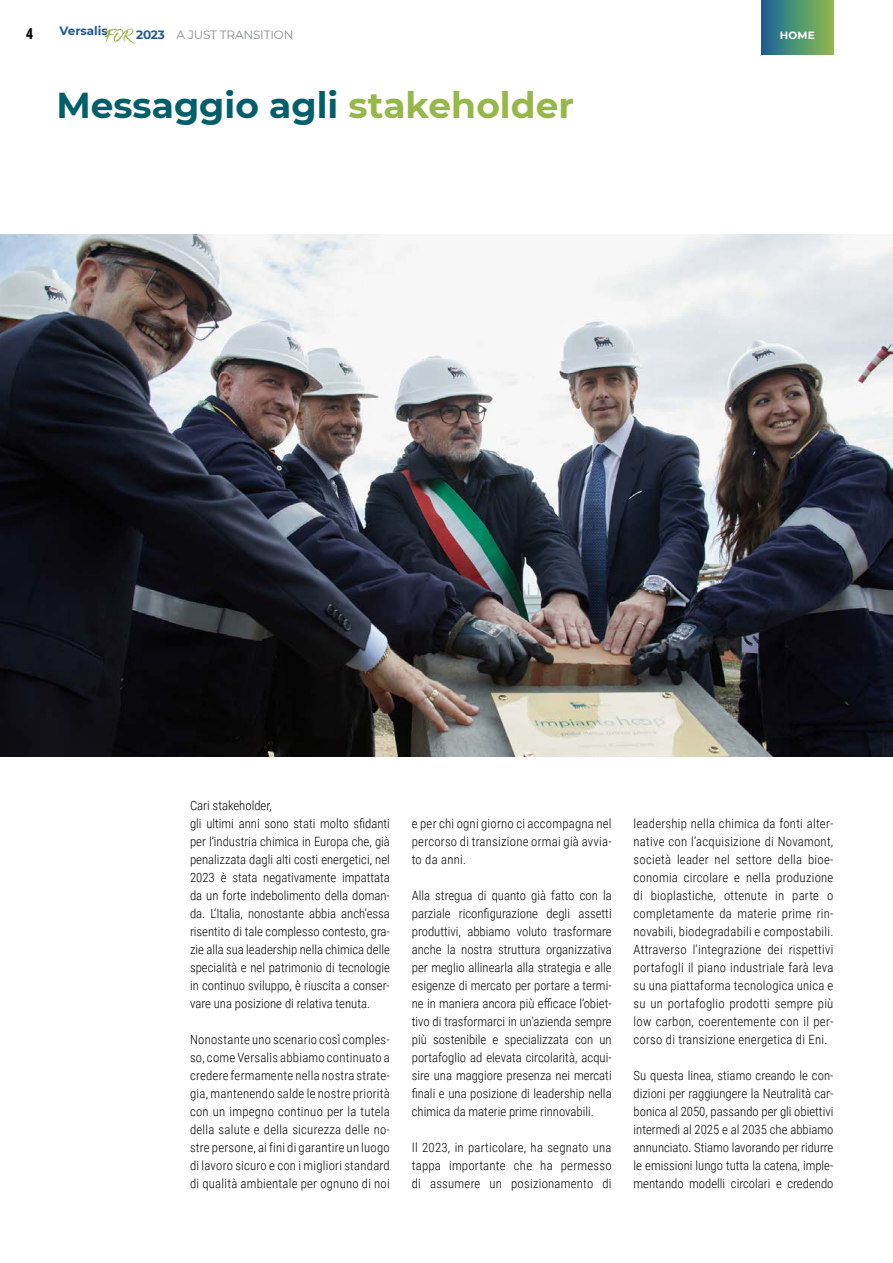
<style>
.page{position:relative;width:893px;height:1263px;background:#fff}
.page>*{position:absolute;margin:0;border:0;box-sizing:border-box;transform-origin:0 0}
.t1{font:700 36px "Montserrat";color:#025f6a}
.t2{font:700 15px "Roboto Condensed";color:#000}
.t3{font:300 12.75px/18px "Roboto Condensed";color:#000;text-align:justify}
.t4{font:12px "Montserrat";letter-spacing:-.015em;color:#8a908f}
.t5{font:700 12px "Montserrat";color:#225a90}
.t6{font:700 10.5px "Montserrat";color:#fff}
.s1{font-weight:700;color:#225a90}
.s2{color:#95b849}
</style>
<div class="page">
<img style="left:0;top:234px;width:893px;height:522px">
<svg style="left:105px;top:28px;width:31px;height:15px"></svg>
<div style="left:761px;top:0;width:72px;height:54px;background:linear-gradient(to right,#176496,#89bd4e)"></div>
<p class="t5" style="left:60px;top:22px;width:50px">Versalis</p>
<p class="t2" style="left:26px;top:23px;width:9px">4</p>
<p class="t4" style="left:136px;top:26px;width:159px"><span class="s1">2023</span> A JUST TRANSITION</p>
<p class="t6" style="left:780px;top:28px;width:37px">HOME</p>
<h1 class="t1" style="left:56px;top:79px;width:519px">Messaggio agli <span class="s2">stakeholder</span></h1>
<p class="t3" style="left:190px;top:796px;width:201px;text-align:left">Cari stakeholder,<br>gli ultimi anni sono stati molto sfidanti per l’industria chimica in Europa che, già penalizzata dagli alti costi energetici, nel 2023 è stata negativamente impattata da un forte indebolimento della doman&shy;da. L’Italia, nonostante abbia anch’essa risentito di tale complesso contesto, gra&shy;zie alla sua leadership nella chimica delle specialità e nel patrimonio di tecnologie in continuo sviluppo, è riuscita a conser&shy;vare una posizione di relativa tenuta.</p>
<p class="t3" style="left:190px;top:1030px;width:201px">Nonostante uno scenario così comples&shy;so, come Versalis abbiamo continuato a credere fermamente nella nostra strate&shy;gia, mantenendo salde le nostre priorità con un impegno continuo per la tutela della salute e della sicurezza delle no&shy;stre persone, ai fini di garantire un luogo di lavoro sicuro e con i migliori standard di qualità ambientale per ognuno di noi</p>
<p class="t3" style="left:412px;top:814px;width:201px">e per chi ogni giorno ci accompagna nel percorso di transizione ormai già avvia&shy;to da anni.</p>
<p class="t3" style="left:412px;top:886px;width:201px">Alla stregua di quanto già fatto con la parziale riconfigurazione degli assetti produttivi, abbiamo voluto trasformare anche la nostra struttura organizzativa per meglio allinearla alla strategia e alle esigenze di mercato per portare a termi&shy;ne in maniera ancora più efficace l’obiet&shy;tivo di trasformarci in un’azienda sempre più sostenibile e specializzata con un portafoglio ad elevata circolarità, acqui&shy;sire una maggiore presenza nei mercati finali e una posizione di leadership nella chimica da materie prime rinnovabili.</p>
<p class="t3" style="left:412px;top:1138px;width:201px">Il 2023, in particolare, ha segnato una tappa importante che ha permesso di assumere un posizionamento di</p>
<p class="t3" style="left:634px;top:814px;width:201px">leadership nella chimica da fonti alter&shy;native con l’acquisizione di Novamont, società leader nel settore della bioe&shy;conomia circolare e nella produzione di bioplastiche, ottenute in parte o completamente da materie prime rin&shy;novabili, biodegradabili e compostabili.<br>Attraverso l’integrazione dei rispettivi portafogli il piano industriale farà leva su una piattaforma tecnologica unica e su un portafoglio prodotti sempre più low carbon, coerentemente con il per&shy;corso di transizione energetica di Eni.</p>
<p class="t3" style="left:634px;top:1066px;width:201px">Su questa linea, stiamo creando le con&shy;dizioni per raggiungere la Neutralità car&shy;bonica al 2050, passando per gli obiettivi intermedi al 2025 e al 2035 che abbiamo annunciato. Stiamo lavorando per ridurre le emissioni lungo tutta la catena, imple&shy;mentando modelli circolari e credendo</p>
</div>
